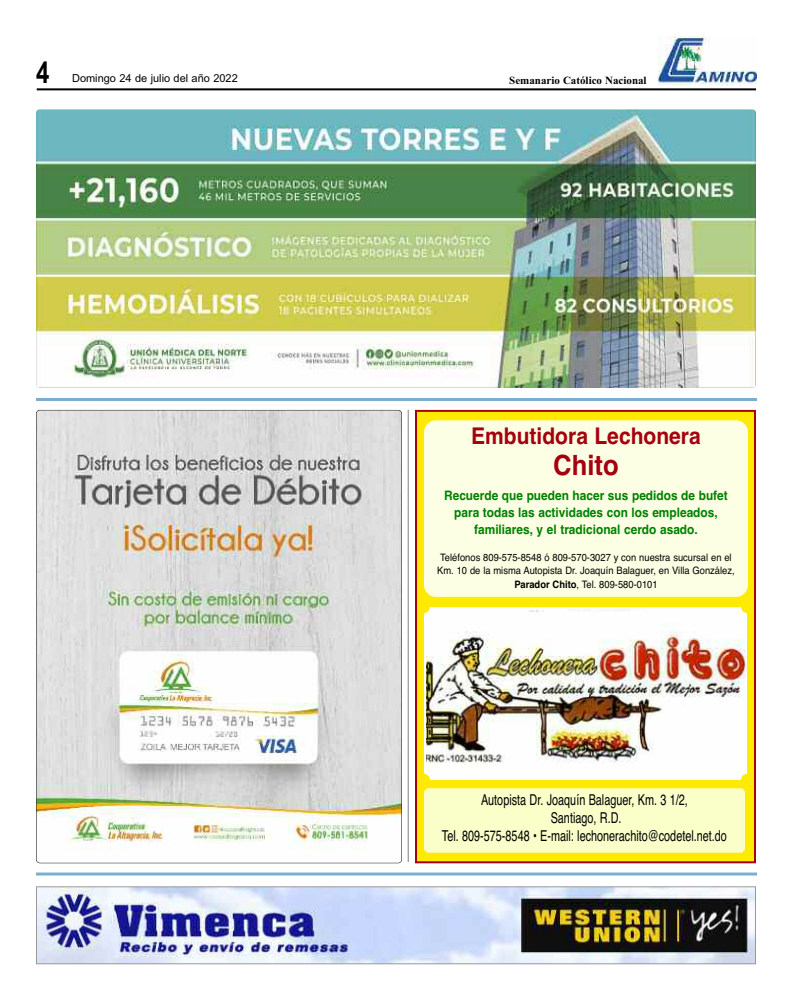
<style>
.page{position:relative;width:792px;height:1008px;background:#fff}
.page>*{position:absolute;margin:0;border:0;box-sizing:border-box;transform-origin:0 0}
.t1{font:700 30px "Arial";color:#000;scale:.8 1}
.t2{font:700 28px "Helvetica";color:#a50010;scale:.91 1}
.t3{font:700 23px "Helvetica";color:#a50010;scale:.91 1}
.t4{font:15px/18px "Helvetica";color:#000;text-align:center;scale:.72 1}
.t5{font:700 13px/17px "Helvetica";color:#008000;text-align:center;scale:.91 1}
.t6{font:11px "Arial";color:#000}
.t7{font:700 11px "Times New Roman";color:#000}
.t8{font:10.3px/13.3px "Helvetica";color:#000;text-align:center;scale:.91 1}
.s1{font-weight:700}
</style>
<div class="page">
<img style="left:658px;top:36px;width:99px;height:49px">
<hr style="left:37px;top:88px;width:719px;height:2px;background:#000">
<hr style="left:408px;top:410px;width:1px;height:452px;background:#808080">
<div style="left:417px;top:412px;width:337px;height:449px;background:#ffea03"></div>
<div style="left:415px;top:410px;width:341px;height:453px;border:2px solid #a50010"></div>
<img style="left:426px;top:607px;width:321px;height:173px">
<div style="left:424px;top:788px;width:321px;height:65px;background:#faffc9"></div>
<div style="left:424px;top:420px;width:324px;height:177px;background:#fcffe3;border-radius:12px"></div>
<img style="left:36px;top:410px;width:366px;height:453px;border-radius:4px">
<img style="left:38px;top:888px;width:716px;height:74px">
<div style="left:36px;top:886px;width:720px;height:78px;border:1px solid #999"></div>
<hr style="left:36px;top:873px;width:721px;height:3px;background:#7caece">
<hr style="left:36px;top:398px;width:721px;height:3px;background:#7caece">
<img style="left:36px;top:109px;width:720px;height:279px;border-radius:4px">
<h1 class="t1" style="left:36px;top:55px;width:18px">4</h1>
<p class="t6" style="left:72px;top:71px;width:167px">Domingo 24 de julio del año 2022</p>
<p class="t7" style="left:509px;top:74px;width:139px">Semanario Católico Nacional</p>
<h3 class="t3" style="left:471px;top:422px;width:254px">Embutidora Lechonera</h3>
<h2 class="t2" style="left:553px;top:449px;width:73px">Chito</h2>
<p class="t5" style="left:444px;top:487px;width:313px">Recuerde que pueden hacer sus pedidos de bufet para todas las actividades con los empleados, familiares, y el tradicional cerdo asado.</p>
<p class="t8" style="left:437px;top:551px;width:328px">Teléfonos 809-575-8548 ó 809-570-3027 y con nuestra sucursal en el<br>Km. 10 de la misma Autopista Dr. Joaquín Balaguer, en Villa González,<br><span class="s1">Parador Chito</span>, Tel. 809-580-0101</p>
<h3 class="t4" style="left:442px;top:791px;width:397px">Autopista Dr. Joaquín Balaguer, Km. 3 1/2,<br>Santiago, R.D.<br>Tel. 809-575-8548 • E-mail: lechonerachito@codetel.net.do</h3>
</div>
